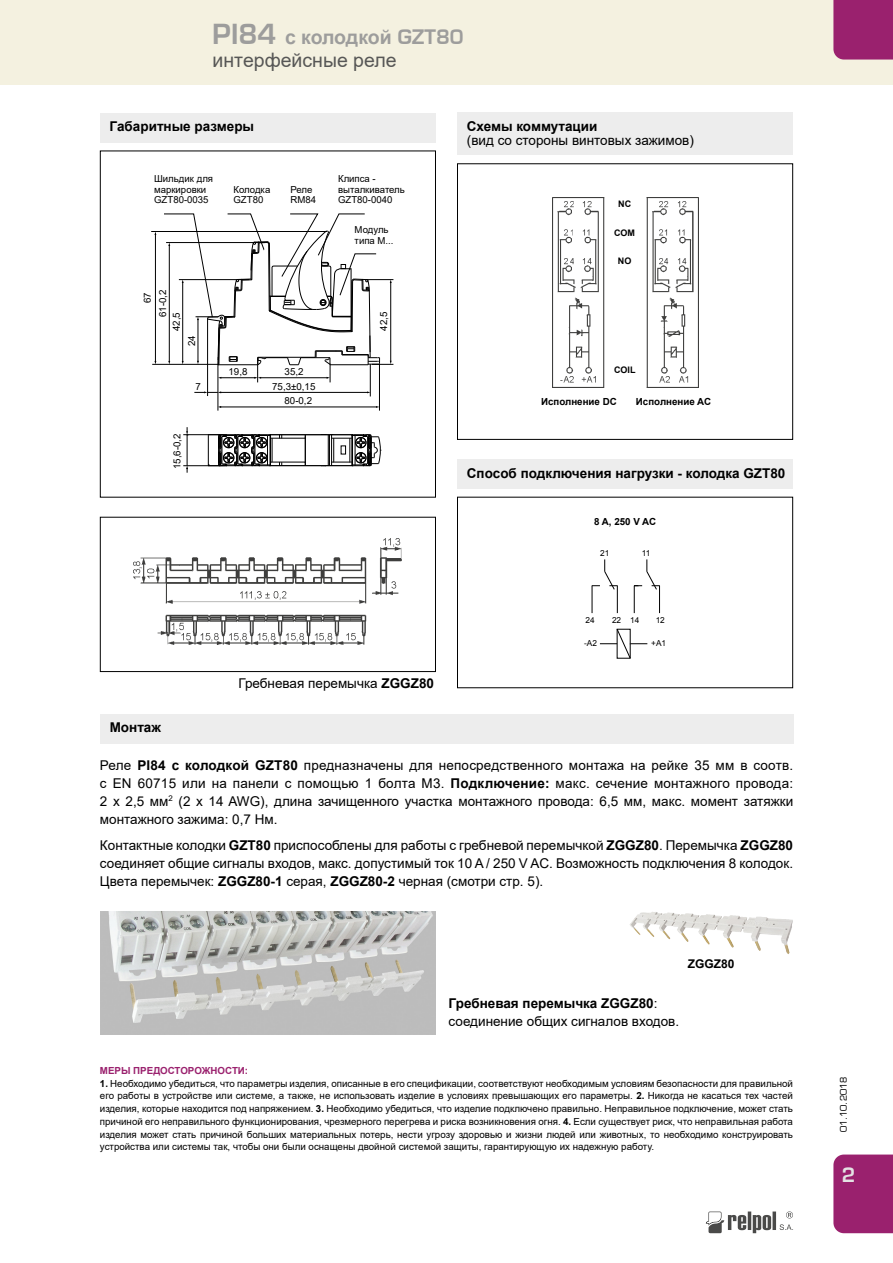
<style>
.page{position:relative;width:893px;height:1263px;background:#fff}
.page>*{position:absolute;margin:0;border:0;box-sizing:border-box;transform-origin:0 0}
.t1{font:19.5px/22.5px "Arial";color:#575756}
.t2{font:700 19.5px "Euromode";color:#e3e3e3}
.t3{font:13.5px/18px "Arial";color:#000;text-align:justify}
.t4{font:700 13.5px "Arial";color:#000}
.t5{font:700 12px "Arial";color:#000}
.t6{font:9.75px/12.8px "Arial";color:#000;text-align:justify}
.t7{font:700 9.75px "Arial";color:#000}
.t8{font:700 9.75px "Arial";color:#9a216e}
.t9{font:9.6px/10.5px "Arial";color:#000}
.t10{font:700 9px "Arial";color:#000}
.t11{font:9px "Euromode";color:#000}
.t12{font:8.25px "Arial";color:#000}
.s1{font-family:"Euromode";font-weight:700;font-size:27px;color:#9d9d9c}
.s2{font-weight:700;color:#9d9d9c}
.s3{font-family:"Euromode";font-weight:700;color:#9d9d9c}
.s4{font-weight:700}
</style>
<div class="page">
<svg style="left:706px;top:1211px;width:87px;height:22px"></svg>
<div style="left:0;top:0;width:893px;height:85px;background:#f4f1e0"></div>
<div style="left:833px;top:1154px;width:60px;height:79px;background:#9a216e"></div>
<div style="left:833px;top:0;width:60px;height:60px;background:#9a216e"></div>
<div style="left:457px;top:113px;width:336px;height:42px;background:#ededed"></div>
<div style="left:100px;top:151px;width:336px;height:346px;border:1px solid #000"></div>
<div style="left:100px;top:113px;width:336px;height:29px;background:#ededed"></div>
<div style="left:457px;top:163px;width:336px;height:277px;border:1px solid #000"></div>
<img style="left:134px;top:539px;width:268px;height:105px">
<div style="left:100px;top:517px;width:336px;height:155px;border:1px solid #000"></div>
<div style="left:457px;top:459px;width:336px;height:30px;background:#ededed"></div>
<hr style="left:152px;top:364px;width:67px;height:1px;background:#000">
<hr style="left:151px;top:231px;width:176px;height:1px;background:#000">
<hr style="left:155px;top:234px;width:1px;height:127px;background:#000">
<svg style="left:163px;top:213px;width:230px;height:260px"></svg>
<img style="left:552px;top:198px;width:146px;height:189px">
<div style="left:457px;top:497px;width:336px;height:191px;border:1px solid #000"></div>
<svg style="left:600px;top:628px;width:47px;height:31px"></svg>
<svg style="left:634px;top:559px;width:26px;height:54px"></svg>
<svg style="left:592px;top:559px;width:26px;height:54px"></svg>
<div style="left:100px;top:714px;width:693px;height:29px;background:#ededed"></div>
<img style="left:630px;top:912px;width:41px;height:27px">
<img style="left:100px;top:912px;width:336px;height:122px">
<h1 class="t1" style="left:213px;top:26px;width:252px"><span class="s1">PI84</span> <span class="s2">с колодкой</span> <span class="s3">GZT80 </span>интерфейсные реле</h1>
<h2 class="t4" style="left:110px;top:117px;width:146px">Габаритные размеры</h2>
<p class="t9" style="left:154px;top:174px;width:60px">Шильдик для маркировки<br>GZT80-0035</p>
<p class="t9" style="left:233px;top:184px;width:38px">Колодка<br>GZT80</p>
<p class="t9" style="left:290px;top:184px;width:27px">Реле<br>RM84</p>
<p class="t9" style="left:338px;top:174px;width:68px">Клипса - выталкиватель<br>GZT80-0040</p>
<p class="t9" style="left:355px;top:225px;width:40px">Модуль типа M...</p>
<p class="t6" style="left:141px;top:303px;width:12px;rotate:-90deg">67</p>
<p class="t6" style="left:156px;top:317px;width:29px;rotate:-90deg">61-0,2</p>
<p class="t6" style="left:170px;top:331px;width:20px;rotate:-90deg">42,5</p>
<p class="t6" style="left:185px;top:346px;width:12px;rotate:-90deg">24</p>
<p class="t6" style="left:229px;top:365px;width:20px">19,8</p>
<p class="t6" style="left:285px;top:365px;width:20px">35,2</p>
<p class="t6" style="left:195px;top:380px;width:7px">7</p>
<p class="t6" style="left:272px;top:380px;width:45px">75,3±0,15</p>
<p class="t6" style="left:284px;top:394px;width:29px">80-0,2</p>
<p class="t6" style="left:171px;top:469px;width:37px;rotate:-90deg">15,6-0,2</p>
<p class="t6" style="left:377px;top:331px;width:20px;rotate:-90deg">42,5</p>
<h2 class="t3" style="left:238px;top:674px;width:197px">Гребневая перемычка <span class="s4">ZGGZ80</span></h2>
<h2 class="t4" style="left:467px;top:117px;width:132px">Схемы коммутации</h2>
<h2 class="t3" style="left:467px;top:131px;width:229px">(вид со стороны винтовых зажимов)</h2>
<p class="t10" style="left:618px;top:197px;width:14px">NC</p>
<p class="t10" style="left:614px;top:226px;width:22px">COM</p>
<p class="t10" style="left:618px;top:254px;width:15px">NO</p>
<p class="t10" style="left:614px;top:363px;width:23px">COIL</p>
<p class="t7" style="left:541px;top:395px;width:77px">Исполнение DC</p>
<p class="t7" style="left:636px;top:395px;width:77px">Исполнение AC</p>
<h2 class="t4" style="left:467px;top:463px;width:320px">Способ подключения нагрузки - колодка GZT80</h2>
<p class="t7" style="left:594px;top:515px;width:64px">8 A, 250 V AC</p>
<p class="t12" style="left:600px;top:547px;width:11px">21</p>
<p class="t12" style="left:642px;top:547px;width:10px">11</p>
<p class="t12" style="left:612px;top:614px;width:11px">22</p>
<p class="t12" style="left:630px;top:614px;width:11px">14</p>
<p class="t12" style="left:585px;top:614px;width:11px">24</p>
<p class="t12" style="left:656px;top:614px;width:11px">12</p>
<p class="t12" style="left:584px;top:638px;width:14px">-A2</p>
<p class="t12" style="left:651px;top:638px;width:16px">+A1</p>
<h2 class="t4" style="left:110px;top:718px;width:53px">Mонтаж</h2>
<p class="t3" style="left:100px;top:756px;width:695px">Реле <span class="s4">PI84 с колодкой GZT80</span> предназначены для непосредственного монтажа на рейке 35 мм в соотв. с EN 60715 или на панели с помощью 1 болта M3. <span class="s4">Подключение:</span> макс. сечение монтажного провода:<br>2 x 2,5 мм<sup>2</sup> (2 x 14 AWG), длина зачищенного участка монтажного провода: 6,5 мм, макс. момент затяжки монтажного зажима: 0,7 Нм.</p>
<p class="t3" style="left:100px;top:836px;width:695px">Контактные колодки <span class="s4">GZT80</span> приспособлены для работы с гребневой перемычкой <span class="s4">ZGGZ80</span>. Перемычка <span class="s4">ZGGZ80 </span>соединяет общие сигналы входов, макс. допустимый ток 10 A / 250 V AC. Возможность подключения 8 колодок.<br>Цвета перемычек: <span class="s4">ZGGZ80-1</span> серая, <span class="s4">ZGGZ80-2</span> черная (смотри стр. 5).</p>
<p class="t5" style="left:688px;top:956px;width:48px">ZGGZ80</p>
<h2 class="t3" style="left:449px;top:994px;width:232px"><span class="s4">Гребневая перемычка ZGGZ80</span>: соединение общих сигналов входов.</h2>
<p class="t8" style="left:100px;top:1063px;width:150px">МЕРЫ ПРЕДОСТОРОЖНОСТИ:</p>
<p class="t6" style="left:100px;top:1077px;width:695px"><span class="s4">1.</span> Необходимо убедиться, что параметры изделия, описанные в его спецификации, соответствуют необходимым условиям безопасности для правильной его работы в устройстве или системе, а также, не использовать изделие в условиях превышающих его параметры. <span class="s4">2.</span> Никогда не касаться тех частей изделия, которые находится под напряжением. <span class="s4">3.</span> Необходимо убедиться, что изделие подключено правильно. Неправильное подключение, может стать причиной его неправильного функционирования, чрезмерного перегрева и риска возникновения огня. <span class="s4">4.</span> Если существует риск, что неправильная работа изделия может стать причиной больших материальных потерь, нести угрозу здоровью и жизни людей или животных, то необходимо конструировать устройства или системы так, чтобы они были оснащены двойной системой защиты, гарантирующую их надежную работу.</p>
<p class="t11" style="left:838px;top:1132px;width:57px;rotate:-90deg">01.10.2018</p>
<h1 class="t2" style="left:842px;top:1163px;width:15px">2</h1>
</div>
